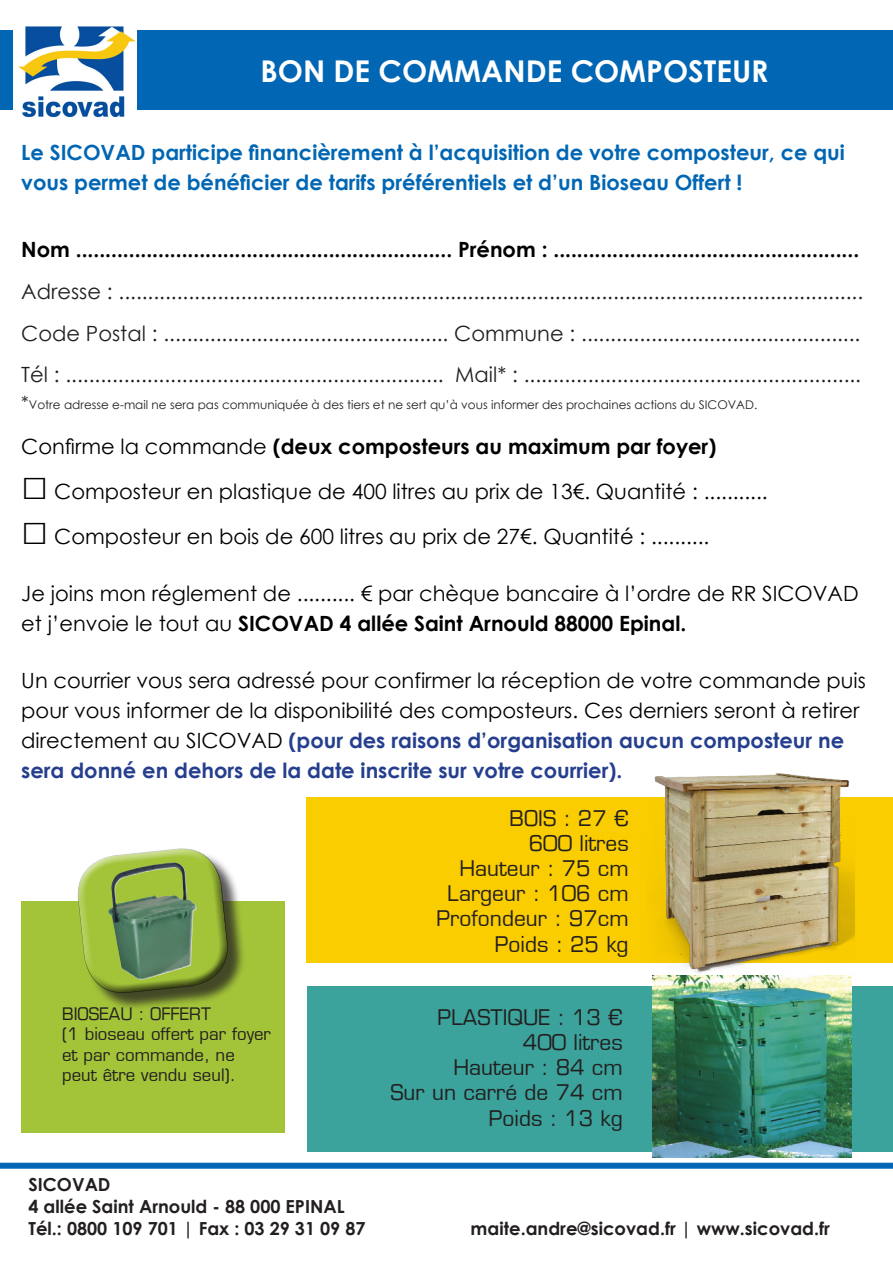
<style>
.page{position:relative;width:893px;height:1263px;background:#fff}
.page>*{position:absolute;margin:0;border:0;box-sizing:border-box;transform-origin:0 0}
.t1{font:700 30px "Century Gothic";color:#fff}
.t2{font:21px/30px "Century Gothic";color:#000}
.t3{font:21px/42px "Century Gothic";color:#231f20}
.t4{font:700 21px "Century Gothic";color:#000}
.t5{font:700 21px/30px "Century Gothic";color:#0166b3}
.t6{font:21px "Eurostile";color:#231f20}
.t7{font:700 18px "Century Gothic";color:#231f20}
.t8{font:16.8px/20.1px "Eurostile";color:#231f20}
.t9{font:12px "Century Gothic";color:#231f20}
.s1{font-size:18px}
.s2{font-weight:400}
.s3{font-weight:700;font-size:45px}
.s4{font-weight:700}
.s5{font-weight:700;color:#253f8e}
</style>
<div class="page">
<svg style="left:0;top:1163px;width:893px;height:6px;background:#0d6db6"></svg>
<div style="left:136px;top:31px;width:757px;height:79px;background:#0166b3"></div>
<img style="left:18px;top:26px;width:118px;height:92px">
<div style="left:21px;top:902px;width:264px;height:231px;background:#a3c439"></div>
<div style="left:80px;top:851px;width:166px;height:160px;background:#231f20;opacity:.75"></div>
<svg style="left:73px;top:848px;width:159px;height:149px"></svg>
<div style="left:306px;top:797px;width:587px;height:166px;background:#facd00"></div>
<img style="left:654px;top:773px;width:200px;height:200px">
<div style="left:308px;top:986px;width:585px;height:165px;background:#3ba39b"></div>
<img style="left:652px;top:975px;width:199px;height:182px">
<p class="t1" style="left:260px;top:48px;width:510px">BON DE COMMANDE COMPOSTEUR</p>
<p class="t5" style="left:21px;top:136px;width:825px">Le SICOVAD participe financièrement à l’acquisition de votre composteur, ce qui vous permet de bénéficier de tarifs préférentiels et d’un Bioseau Offert !</p>
<p class="t4" style="left:21px;top:233px;width:839px">Nom ................................................................ Prénom : ....................................................</p>
<p class="t3" style="left:21px;top:270px;width:843px">Adresse : ................................................................................................................................<br>Code Postal : ................................................. Commune : ................................................</p>
<p class="t3" style="left:21px;top:353px;width:841px">Tél : ................................................................. Mail* : ..........................................................</p>
<p class="t9" style="left:21px;top:396px;width:738px"><span class="s1">*</span>Votre adresse e-mail ne sera pas communiquée à des tiers et ne sert qu’à vous informer des prochaines actions du SICOVAD.</p>
<p class="t4" style="left:21px;top:430px;width:697px"><span class="s2">Confirme la commande</span> (deux composteurs au maximum par foyer)</p>
<p class="t2" style="left:21px;top:476px;width:748px"><span class="s3">□</span> Composteur en plastique de 400 litres au prix de 13€. Quantité : ...........</p>
<p class="t2" style="left:21px;top:521px;width:690px"><span class="s3">□</span> Composteur en bois de 600 litres au prix de 27€. Quantité : ..........</p>
<p class="t2" style="left:21px;top:578px;width:839px">Je joins mon réglement de .......... € par chèque bancaire à l’ordre de RR SICOVAD et j’envoie le tout au <span class="s4">SICOVAD 4 allée Saint Arnould 88000 Epinal.</span></p>
<p class="t2" style="left:21px;top:665px;width:846px">Un courrier vous sera adressé pour confirmer la réception de votre commande puis pour vous informer de la disponibilité des composteurs. Ces derniers seront à retirer directement au SICOVAD <span class="s5">(pour des raisons d’organisation aucun composteur ne sera donné en dehors de la date inscrite sur votre courrier).</span></p>
<p class="t8" style="left:62px;top:1004px;width:150px">BIOSEAU : OFFERT</p>
<p class="t8" style="left:62px;top:1024px;width:210px">(1 bioseau offert par foyer et par commande, ne peut être vendu seul).</p>
<p class="t6" style="left:509px;top:805px;width:121px">BOIS : 27 €</p>
<p class="t6" style="left:529px;top:830px;width:101px">600 litres</p>
<p class="t6" style="left:459px;top:856px;width:171px">Hauteur : 75 cm</p>
<p class="t6" style="left:447px;top:881px;width:183px">Largeur : 106 cm</p>
<p class="t6" style="left:436px;top:906px;width:194px">Profondeur : 97cm</p>
<p class="t6" style="left:495px;top:931px;width:135px">Poids : 25 kg</p>
<p class="t6" style="left:437px;top:1004px;width:187px">PLASTIQUE : 13 €</p>
<p class="t6" style="left:523px;top:1030px;width:101px">400 litres</p>
<p class="t6" style="left:453px;top:1055px;width:171px">Hauteur : 84 cm</p>
<p class="t6" style="left:390px;top:1080px;width:234px">Sur un carré de 74 cm</p>
<p class="t6" style="left:489px;top:1105px;width:135px">Poids : 13 kg</p>
<p class="t7" style="left:29px;top:1171px;width:84px">SICOVAD</p>
<p class="t7" style="left:29px;top:1193px;width:318px">4 allée Saint Arnould - 88 000 EPINAL</p>
<p class="t7" style="left:29px;top:1214px;width:338px">Tél.: 0800 109 701 | Fax : 03 29 31 09 87</p>
<p class="t7" style="left:471px;top:1214px;width:361px">maite.andre@sicovad.fr | www.sicovad.fr</p>
</div>
